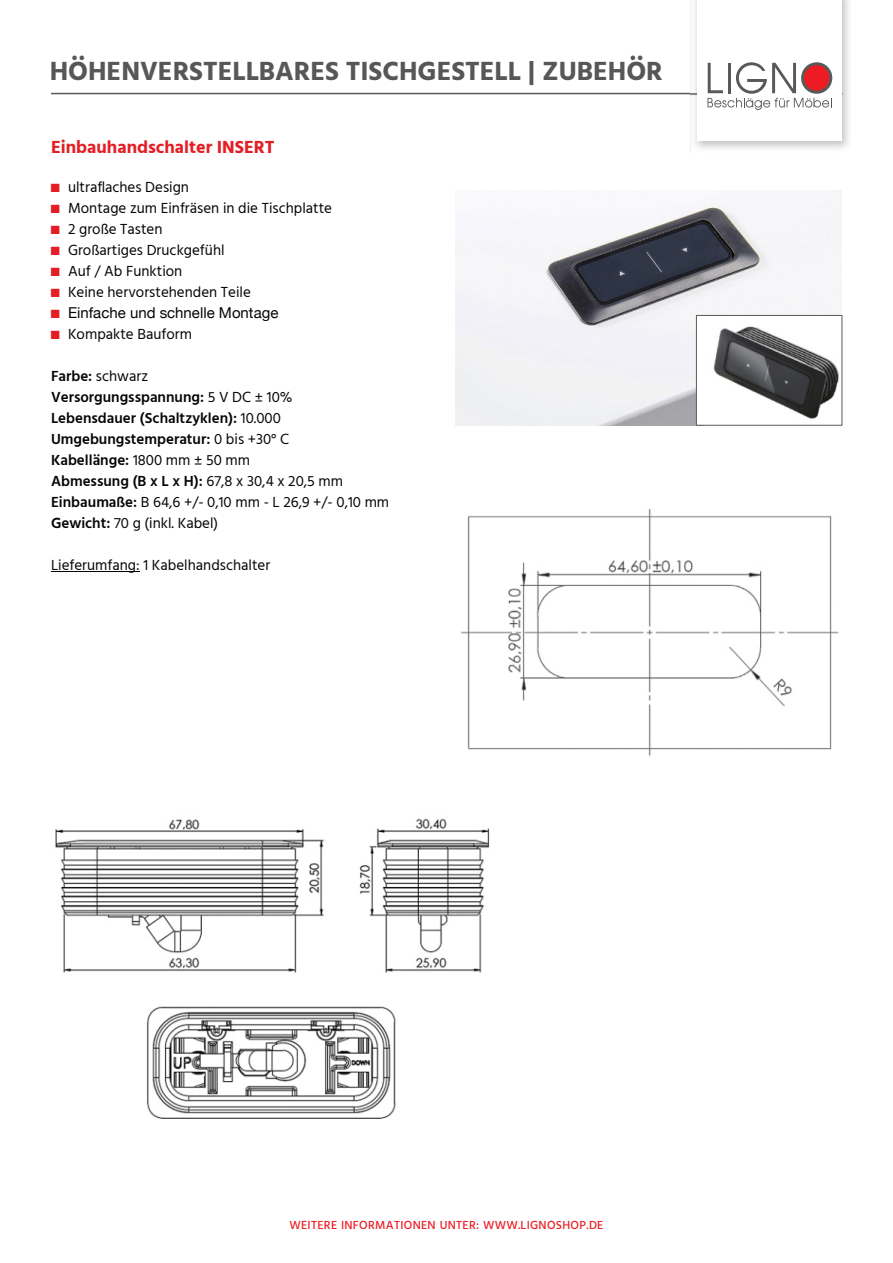
<style>
.page{position:relative;width:893px;height:1263px;background:#fff}
.page>*{position:absolute;margin:0;border:0;box-sizing:border-box;transform-origin:0 0}
.t1{font:700 27px "Hind";color:#595756}
.t2{font:700 18px "Hind";color:#e31e25}
.t3{font:600 15px/21px "Hind";color:#070504}
.t4{font:15px/21px "Hind";color:#070504}
.t5{font:15px "Helvetica Neue";color:#070504}
.t6{font:500 12px "Hind";letter-spacing:.025em;color:#ed1c24}
.s1{color:#e31e25}
.s2{font-weight:400}
</style>
<div class="page">
<img style="left:455px;top:201px;width:387px;height:224px">
<hr style="left:51px;top:93px;width:791px;height:1px;background:#58595b">
<img style="left:690px;top:0;width:159px;height:152px">
<div style="left:697px;top:0;width:145px;height:141px;background:#fff"></div>
<svg style="left:707px;top:62px;width:125px;height:48px"></svg>
<div style="left:696px;top:315px;width:146px;height:110px;background:#fff"></div>
<img style="left:713px;top:326px;width:126px;height:93px">
<div style="left:696px;top:315px;width:146px;height:111px;border:1px solid #58595b"></div>
<hr style="left:51px;top:571px;width:89px;height:1px;background:#070504">
<img style="left:55px;top:818px;width:435px;height:301px">
<img style="left:460px;top:509px;width:379px;height:247px">
<h1 class="t1" style="left:50px;top:55px;width:615px">HÖHENVERSTELLBARES TISCHGESTELL | ZUBEHÖR</h1>
<p class="t2" style="left:51px;top:136px;width:225px">Einbauhandschalter INSERT</p>
<p class="t4" style="left:51px;top:178px;width:283px"><span class="s1">◼</span> ultraflaches Design<br><span class="s1">◼</span> Montage zum Einfräsen in die Tischplatte <span class="s1">◼</span> 2 große Tasten<br><span class="s1">◼</span> Großartiges Druckgefühl<br><span class="s1">◼</span> Auf / Ab Funktion<br><span class="s1">◼</span> Keine hervorstehenden Teile</p>
<p class="t5" style="left:51px;top:304px;width:229px"><span class="s1">◼</span> Einfache und schnelle Montage</p>
<p class="t4" style="left:51px;top:325px;width:142px"><span class="s1">◼</span> Kompakte Bauform</p>
<p class="t3" style="left:51px;top:365px;width:340px">Farbe: <span class="s2">schwarz<br></span>Versorgungsspannung: <span class="s2">5 V DC ± 10%<br></span>Lebensdauer (Schaltzyklen): <span class="s2">10.000<br></span>Umgebungstemperatur: <span class="s2">0 bis +30° C<br></span>Kabellänge: <span class="s2">1800 mm ± 50 mm<br></span>Abmessung (B x L x H): <span class="s2">67,8 x 30,4 x 20,5 mm<br></span>Einbaumaße: <span class="s2">B 64,6 +/- 0,10 mm - L 26,9 +/- 0,10 mm<br></span>Gewicht: <span class="s2">70 g (inkl. Kabel)</span></p>
<p class="t4" style="left:51px;top:556px;width:221px">Lieferumfang: 1 Kabelhandschalter</p>
<p class="t6" style="left:289px;top:1217px;width:315px">WEITERE INFORMATIONEN UNTER: WWW.LIGNOSHOP.DE</p>
</div>
